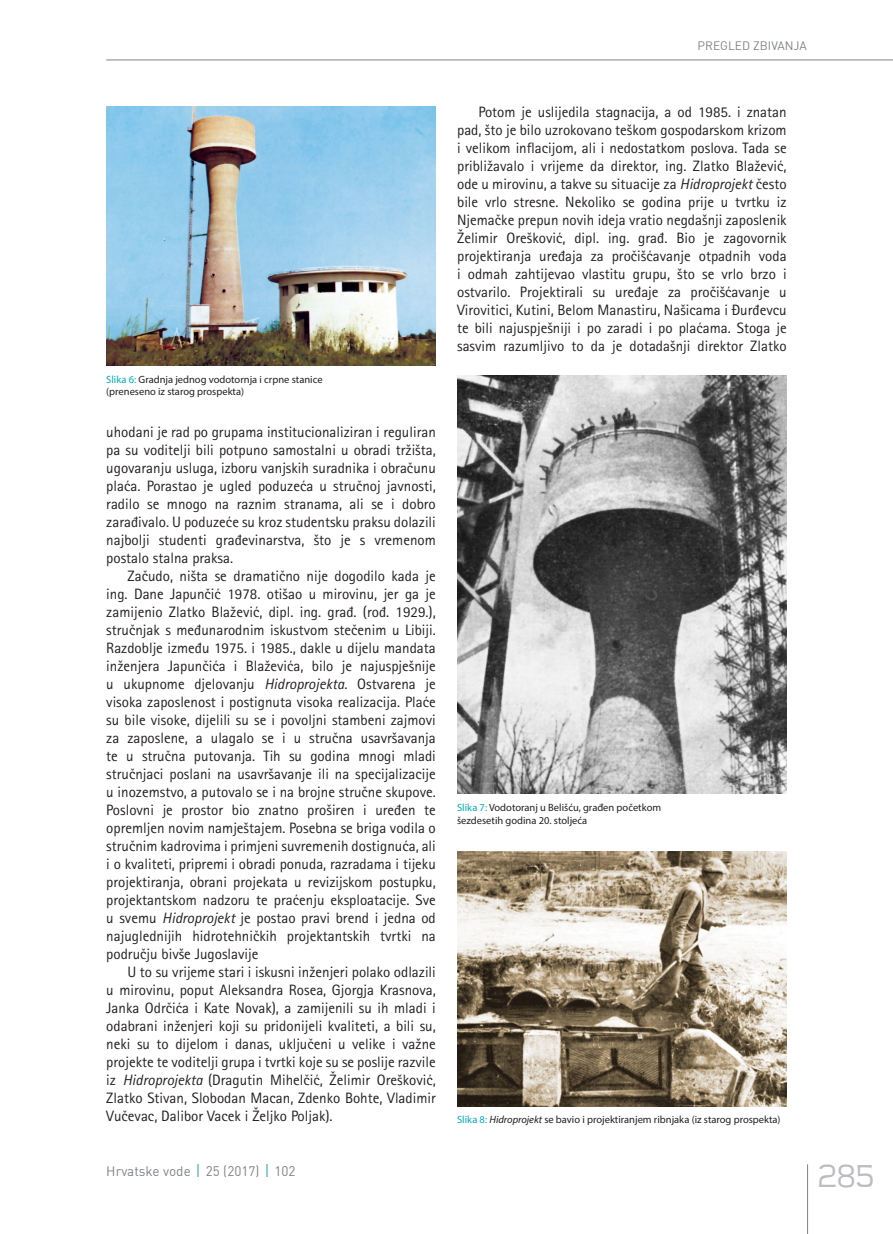
<style>
.page{position:relative;width:893px;height:1234px;background:#fff}
.page>*{position:absolute;margin:0;border:0;box-sizing:border-box;transform-origin:0 0}
.t1{font:300 36px "Teen";color:#bcbdc0}
.OSNOVNI_TEKST_10-12{font:15px/18px "Rotis Sans Serifklemy";color:#231f20;text-align:justify}
.t2{font:13.5px "DIN";color:#808285}
.t3{font:12px "DIN";color:#808285}
.hv_txt_tbl1{font:10.5px/12.6px "Myriad Pro";color:#231f20}
.s1{color:#07aab9}
.s2{font-style:italic}
</style>
<div class="page">
<hr style="left:807px;top:1164px;width:1px;height:69px;background:#808285">
<hr style="left:106px;top:60px;width:787px;height:1px;background:#808285">
<svg style="left:198px;top:1164px;width:1px;height:12px"></svg>
<svg style="left:266px;top:1164px;width:2px;height:12px"></svg>
<img style="left:106px;top:106px;width:330px;height:259px">
<img style="left:457px;top:375px;width:330px;height:418px">
<img style="left:457px;top:851px;width:330px;height:254px">
<p class="t3" style="left:698px;top:37px;width:111px">PREGLED ZBIVANJA</p>
<p class="hv_txt_tbl1" style="left:106px;top:373px;width:218px"><span class="s1">Slika 6:</span> Gradnja jednog vodotornja i crpne stanice (preneseno iz starog prospekta)</p>
<p class="OSNOVNI_TEKST_10-12" style="left:106px;top:422px;width:331px">uhodani je rad po grupama institucionaliziran i reguliran pa su voditelji bili potpuno samostalni u obradi tržišta, ugovaranju usluga, izboru vanjskih suradnika i obračunu plaća. Porastao je ugled poduzeća u stručnoj javnosti, radilo se mnogo na raznim stranama, ali se i dobro zarađivalo. U poduzeće su kroz studentsku praksu dolazili najbolji studenti građevinarstva, što je s vremenom postalo stalna praksa.</p>
<p class="OSNOVNI_TEKST_10-12" style="left:106px;top:566px;width:331px;text-indent:21px">Začudo, ništa se dramatično nije dogodilo kada je ing. Dane Japunčić 1978. otišao u mirovinu, jer ga je zamijenio Zlatko Blažević, dipl. ing. građ. (rođ. 1929.), stručnjak s međunarodnim iskustvom stečenim u Libiji.<br>Razdoblje između 1975. i 1985., dakle u dijelu mandata inženjera Japunčića i Blaževića, bilo je najuspješnije u ukupnome djelovanju <span class="s2">Hidroprojekta</span>. Ostvarena je visoka zaposlenost i postignuta visoka realizacija. Plaće su bile visoke, dijelili su se i povoljni stambeni zajmovi za zaposlene, a ulagalo se i u stručna usavršavanja te u stručna putovanja. Tih su godina mnogi mladi stručnjaci poslani na usavršavanje ili na specijalizacije u inozemstvo, a putovalo se i na brojne stručne skupove.<br>Poslovni je prostor bio znatno proširen i uređen te opremljen novim namještajem. Posebna se briga vodila o stručnim kadrovima i primjeni suvremenih dostignuća, ali i o kvaliteti, pripremi i obradi ponuda, razradama i tijeku projektiranja, obrani projekata u revizijskom postupku, projektantskom nadzoru te praćenju eksploatacije. Sve u svemu <span class="s2">Hidroprojekt</span> je postao pravi brend i jedna od najuglednijih hidrotehničkih projektantskih tvrtki na području bivše Jugoslavije</p>
<p class="OSNOVNI_TEKST_10-12" style="left:106px;top:962px;width:331px;text-indent:21px">U to su vrijeme stari i iskusni inženjeri polako odlazili u mirovinu, poput Aleksandra Rosea, Gjorgja Krasnova, Janka Odrčića i Kate Novak), a zamijenili su ih mladi i odabrani inženjeri koji su pridonijeli kvaliteti, a bili su, neki su to dijelom i danas, uključeni u velike i važne projekte te voditelji grupa i tvrtki koje su se poslije razvile iz <span class="s2">Hidroprojekta</span> (Dragutin Mihelčić, Želimir Orešković, Zlatko Stivan, Slobodan Macan, Zdenko Bohte, Vladimir Vučevac, Dalibor Vacek i Željko Poljak).</p>
<p class="t2" style="left:106px;top:1161px;width:191px">Hrvatske vode 25 (2017) 102</p>
<p class="OSNOVNI_TEKST_10-12" style="left:457px;top:102px;width:331px;text-indent:21px">Potom je uslijedila stagnacija, a od 1985. i znatan pad, što je bilo uzrokovano teškom gospodarskom krizom i velikom inflacijom, ali i nedostatkom poslova. Tada se približavalo i vrijeme da direktor, ing. Zlatko Blažević, ode u mirovinu, a takve su situacije za <span class="s2">Hidroprojekt</span> često bile vrlo stresne. Nekoliko se godina prije u tvrtku iz Njemačke prepun novih ideja vratio negdašnji zaposlenik Želimir Orešković, dipl. ing. građ. Bio je zagovornik projektiranja uređaja za pročišćavanje otpadnih voda i odmah zahtijevao vlastitu grupu, što se vrlo brzo i ostvarilo. Projektirali su uređaje za pročišćavanje u Virovitici, Kutini, Belom Manastiru, Našicama i Đurđevcu te bili najuspješniji i po zaradi i po plaćama. Stoga je sasvim razumljivo to da je dotadašnji direktor Zlatko</p>
<p class="hv_txt_tbl1" style="left:457px;top:801px;width:206px"><span class="s1">Slika 7:</span> Vodotoranj u Belišću, građen početkom šezdesetih godina 20. stoljeća</p>
<p class="hv_txt_tbl1" style="left:457px;top:1112px;width:325px"><span class="s1">Slika 8:</span> <span class="s2">Hidroprojekt</span> se bavio i projektiranjem ribnjaka (iz starog prospekta)</p>
<h1 class="t1" style="left:816px;top:1156px;width:59px">285</h1>
</div>
